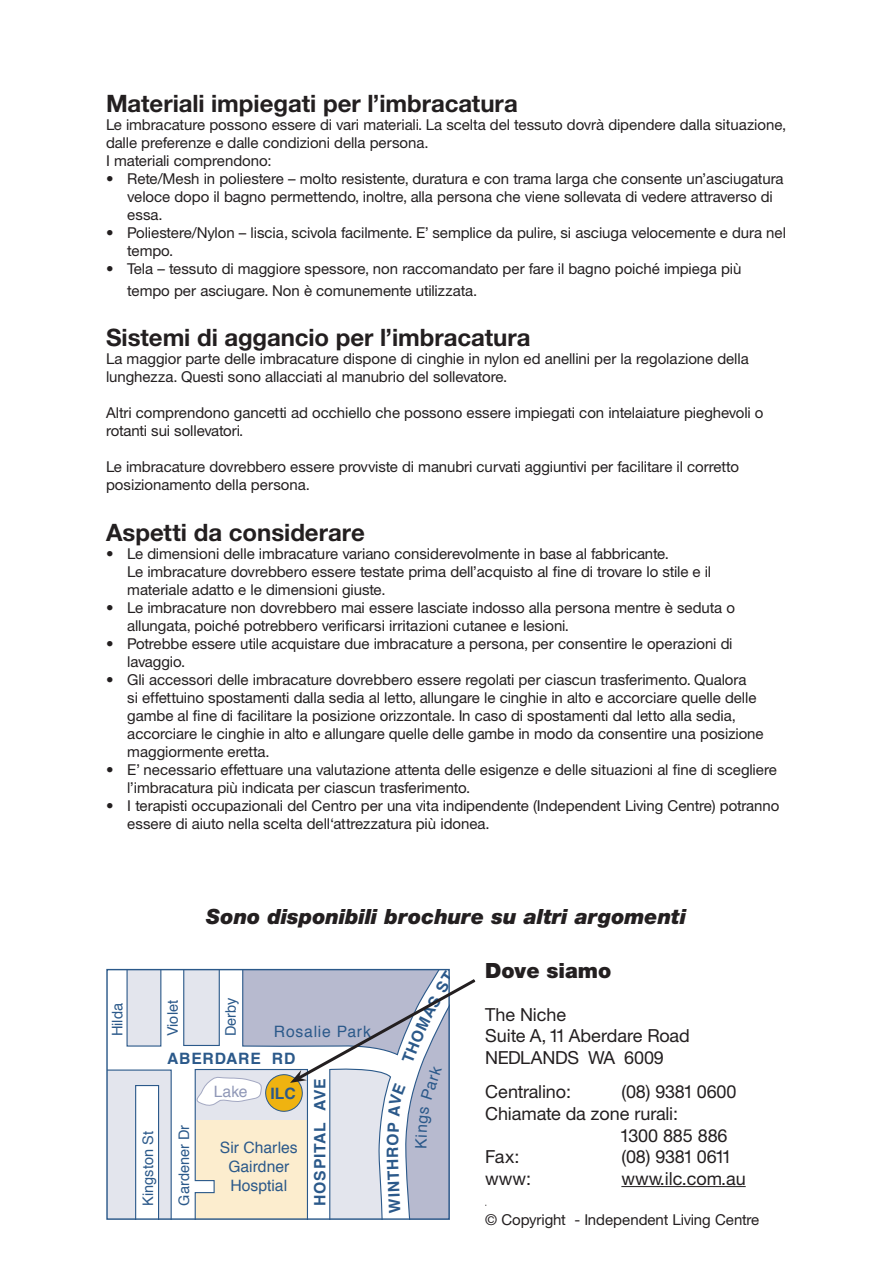
<style>
.page{position:relative;width:893px;height:1263px;background:#fff}
.page>*{position:absolute;margin:0;border:0;box-sizing:border-box;transform-origin:0 0}
.t1{font:700 24px "Helvetica Neue";color:#231f20}
.t2{font:italic 900 21px "Helvetica Neue";color:#231f20}
.t3{font:900 21px "Helvetica Neue";color:#231f20}
.t4{font:18px/21.6px "Helvetica Neue";letter-spacing:-.01em;color:#231f20}
.t5{font:700 15.75px "Helvetica";letter-spacing:.05em;color:#2b598a}
.t6{font:15.6px/19px "Helvetica";color:#2b598a;text-align:center}
.t7{font:700 15.6px "Helvetica";letter-spacing:.05em;color:#2b598a}
.t8{font:15.6px "Helvetica";letter-spacing:.05em;color:#2b598a}
.t9{font:15.6px "Helvetica";color:#9098b7}
.t10{font:15px/18px "Helvetica Neue";color:#231f20}
.t11{font:14.55px "Helvetica";color:#2b598a}
</style>
<div class="page">
<hr style="left:621px;top:1186px;width:125px;height:1px;background:#231f20">
<svg style="left:108px;top:971px;width:85px;height:247px"></svg>
<svg style="left:193px;top:969px;width:283px;height:250px"></svg>
<h1 class="t1" style="left:106px;top:89px;width:413px">Materiali impiegati per l’imbracatura</h1>
<p class="t10" style="left:106px;top:116px;width:682px">Le imbracature possono essere di vari materiali. La scelta del tessuto dovrà dipendere dalla situazione, dalle preferenze e dalle condizioni della persona.<br>I materiali comprendono:</p>
<p class="t10" style="left:127px;top:170px;width:658px;text-indent:-21px">• Rete/Mesh in poliestere – molto resistente, duratura e con trama larga che consente un’asciugatura veloce dopo il bagno permettendo, inoltre, alla persona che viene sollevata di vedere attraverso di essa.</p>
<p class="t10" style="left:127px;top:224px;width:660px;text-indent:-21px">• Poliestere/Nylon – liscia, scivola facilmente. E’ semplice da pulire, si asciuga velocemente e dura nel tempo.</p>
<p class="t10" style="left:127px;top:258px;width:616px;line-height:21.6px;text-indent:-21px">• Tela – tessuto di maggiore spessore, non raccomandato per fare il bagno poiché impiega più tempo per asciugare. Non è comunemente utilizzata.</p>
<h1 class="t1" style="left:106px;top:323px;width:426px">Sistemi di aggancio per l’imbracatura</h1>
<p class="t10" style="left:106px;top:350px;width:644px">La maggior parte delle imbracature dispone di cinghie in nylon ed anellini per la regolazione della lunghezza. Questi sono allacciati al manubrio del sollevatore.</p>
<p class="t10" style="left:106px;top:404px;width:659px">Altri comprendono gancetti ad occhiello che possono essere impiegati con intelaiature pieghevoli o rotanti sui sollevatori.</p>
<p class="t10" style="left:106px;top:458px;width:634px">Le imbracature dovrebbero essere provviste di manubri curvati aggiuntivi per facilitare il corretto posizionamento della persona.</p>
<h1 class="t1" style="left:106px;top:517px;width:260px">Aspetti da considerare</h1>
<p class="t10" style="left:127px;top:544px;width:585px;text-indent:-21px">• Le dimensioni delle imbracature variano considerevolmente in base al fabbricante.<br>Le imbracature dovrebbero essere testate prima dell’acquisto al fine di trovare lo stile e il materiale adatto e le dimensioni giuste.</p>
<p class="t10" style="left:127px;top:598px;width:609px;text-indent:-21px">• Le imbracature non dovrebbero mai essere lasciate indosso alla persona mentre è seduta o allungata, poiché potrebbero verificarsi irritazioni cutanee e lesioni.</p>
<p class="t10" style="left:127px;top:634px;width:607px;text-indent:-21px">• Potrebbe essere utile acquistare due imbracature a persona, per consentire le operazioni di lavaggio.</p>
<p class="t10" style="left:127px;top:670px;width:638px;text-indent:-21px">• Gli accessori delle imbracature dovrebbero essere regolati per ciascun trasferimento. Qualora<br>si effettuino spostamenti dalla sedia al letto, allungare le cinghie in alto e accorciare quelle delle gambe al fine di facilitare la posizione orizzontale. In caso di spostamenti dal letto alla sedia, accorciare le cinghie in alto e allungare quelle delle gambe in modo da consentire una posizione maggiormente eretta.</p>
<p class="t10" style="left:127px;top:760px;width:651px;text-indent:-21px">• E’ necessario effettuare una valutazione attenta delle esigenze e delle situazioni al fine di scegliere l’imbracatura più indicata per ciascun trasferimento.</p>
<p class="t10" style="left:127px;top:796px;width:653px;text-indent:-21px">• I terapisti occupazionali del Centro per una vita indipendente (Independent Living Centre) potranno essere di aiuto nella scelta dell‘attrezzatura più idonea.</p>
<h2 class="t2" style="left:206px;top:903px;width:482px">Sono disponibili brochure su altri argomenti</h2>
<p class="t11" style="left:108px;top:1036px;width:35px;rotate:-90deg">Hilda</p>
<p class="t11" style="left:163px;top:1036px;width:38px;rotate:-90deg">Violet</p>
<p class="t11" style="left:221px;top:1036px;width:40px;rotate:-90deg">Derby</p>
<p class="t8" style="left:274px;top:1021px;width:99px">Rosalie Park</p>
<p class="t7" style="left:167px;top:1047px;width:130px">ABERDARE RD</p>
<p class="t11" style="left:138px;top:1206px;width:76px;rotate:-90deg">Kingston St</p>
<p class="t11" style="left:174px;top:1206px;width:82px;rotate:-90deg">Gardener Dr</p>
<p class="t9" style="left:214px;top:1080px;width:35px">Lake</p>
<p class="t5" style="left:309px;top:1206px;width:128px;rotate:-90deg">HOSPITAL AVE</p>
<p class="t7" style="left:271px;top:1082px;width:27px">ILC</p>
<p class="t6" style="left:220px;top:1139px;width:79px">Sir Charles<br>Gairdner<br>Hosptial</p>
<p class="t5" style="left:382px;top:1158px;width:13px;rotate:-90deg">R</p>
<p class="t5" style="left:384px;top:1213px;width:56px;rotate:-92deg">W NI TH</p>
<h2 class="t3" style="left:485px;top:957px;width:128px">Dove siamo</h2>
<p class="t4" style="left:485px;top:1003px;width:206px">The Niche<br>Suite A, 11 Aberdare Road<br>NEDLANDS WA 6009</p>
<p class="t4" style="left:485px;top:1081px;width:87px">Centralino:</p>
<p class="t4" style="left:621px;top:1081px;width:117px">(08) 9381 0600</p>
<p class="t4" style="left:485px;top:1102px;width:194px">Chiamate da zone rurali:</p>
<p class="t4" style="left:620px;top:1124px;width:109px">1300 885 886</p>
<p class="t4" style="left:485px;top:1146px;width:36px">Fax:</p>
<p class="t4" style="left:621px;top:1146px;width:112px">(08) 9381 0611</p>
<p class="t4" style="left:485px;top:1167px;width:47px">www:</p>
<p class="t4" style="left:621px;top:1167px;width:126px">www.ilc.com.au</p>
<p class="t10" style="left:485px;top:1211px;width:276px">© Copyright - Independent Living Centre</p>
</div>
